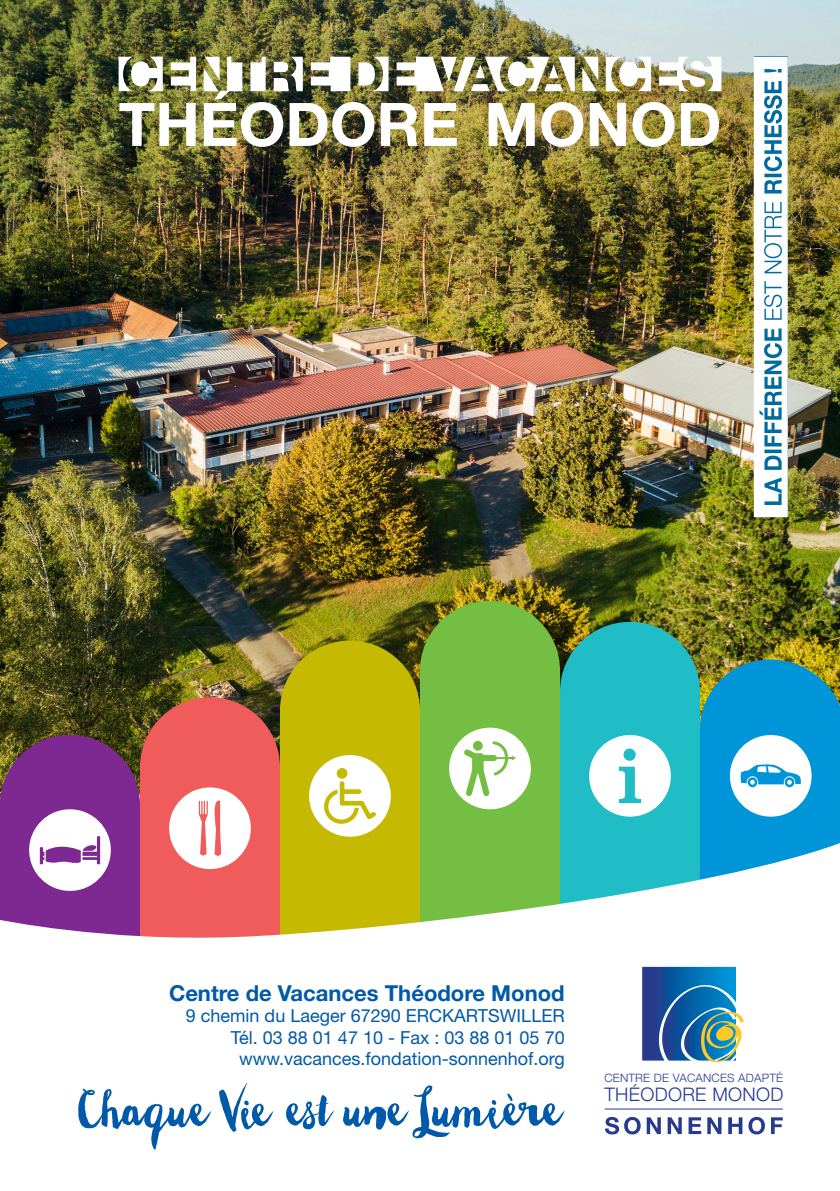
<style>
.page{position:relative;width:840px;height:1191px;background:#fff}
.page>*{position:absolute;margin:0;border:0;box-sizing:border-box;transform-origin:0 0}
.t1{font:700 60px "Helvetica Neue LT Std";color:#fff}
.t2{font:700 22px "Helvetica Neue LT Std";color:#0159a9}
.t3{font:300 18.6px "Helvetica Neue";letter-spacing:.02em;color:#263b8e}
.t4{font:18px/21.6px "Helvetica Neue LT Std";color:#0159a9;text-align:right}
.t5{font:300 11.4px "Helvetica Neue";letter-spacing:.02em;color:#263b8e}
</style>
<div class="page">
<img style="left:0;top:0;width:839px;height:735px">
<svg style="left:0;top:735px;width:140px;height:93px;background:#74307a"></svg>
<svg style="left:140px;top:697px;width:140px;height:131px;background:#d65852"></svg>
<svg style="left:280px;top:640px;width:140px;height:188px;background:#bcb005"></svg>
<svg style="left:420px;top:601px;width:139px;height:227px;background:#71b53e"></svg>
<svg style="left:559px;top:622px;width:140px;height:206px;background:#28b4b3"></svg>
<svg style="left:699px;top:659px;width:140px;height:169px;background:#1295c2"></svg>
<svg style="left:0;top:828px;width:839px;height:311px"></svg>
<svg style="left:78px;top:1082px;width:195px;height:68px"></svg>
<svg style="left:286px;top:1085px;width:278px;height:53px"></svg>
<svg style="left:227px;top:57px;width:15px;height:34px"></svg>
<svg style="left:311px;top:57px;width:39px;height:34px"></svg>
<svg style="left:273px;top:57px;width:29px;height:34px"></svg>
<svg style="left:250px;top:57px;width:15px;height:34px"></svg>
<svg style="left:203px;top:57px;width:16px;height:34px"></svg>
<svg style="left:171px;top:57px;width:25px;height:34px"></svg>
<svg style="left:118px;top:57px;width:45px;height:34px"></svg>
<svg style="left:582px;top:57px;width:16px;height:34px"></svg>
<svg style="left:658px;top:57px;width:63px;height:34px"></svg>
<svg style="left:605px;top:57px;width:45px;height:34px"></svg>
<img style="left:396px;top:57px;width:178px;height:34px">
<svg style="left:358px;top:57px;width:30px;height:34px"></svg>
<svg style="left:753px;top:57px;width:34px;height:460px"></svg>
<svg style="left:309px;top:755px;width:81px;height:81px"></svg>
<svg style="left:729px;top:735px;width:82px;height:81px"></svg>
<svg style="left:449px;top:727px;width:81px;height:82px"></svg>
<svg style="left:589px;top:735px;width:81px;height:81px"></svg>
<svg style="left:169px;top:787px;width:82px;height:82px"></svg>
<hr style="left:604px;top:1108px;width:178px;height:1px;background:#263b8e">
<svg style="left:641px;top:967px;width:102px;height:96px;background:#447eaa"></svg>
<svg style="left:604px;top:1117px;width:36px;height:17px"></svg>
<svg style="left:646px;top:1117px;width:14px;height:17px"></svg>
<svg style="left:667px;top:1117px;width:14px;height:17px"></svg>
<svg style="left:688px;top:1117px;width:13px;height:17px"></svg>
<svg style="left:707px;top:1117px;width:14px;height:17px"></svg>
<svg style="left:727px;top:1117px;width:15px;height:17px"></svg>
<svg style="left:748px;top:1117px;width:16px;height:17px"></svg>
<svg style="left:770px;top:1117px;width:12px;height:17px"></svg>
<svg style="left:29px;top:809px;width:82px;height:82px"></svg>
<h1 class="t1" style="left:118px;top:87px;width:604px">THÉODORE MONOD</h1>
<p class="t2" style="left:169px;top:979px;width:397px">Centre de Vacances Théodore Monod</p>
<p class="t4" style="left:186px;top:1004px;width:380px">9 chemin du Laeger 67290 ERCKARTSWILLER<br>Tél. 03 88 01 47 10 - Fax : 03 88 01 05 70 www.vacances.fondation-sonnenhof.org</p>
<p class="t5" style="left:604px;top:1068px;width:180px">CENTRE DE VACANCES ADAPTÉ</p>
<p class="t3" style="left:604px;top:1079px;width:180px">THÉODORE MONOD</p>
</div>
